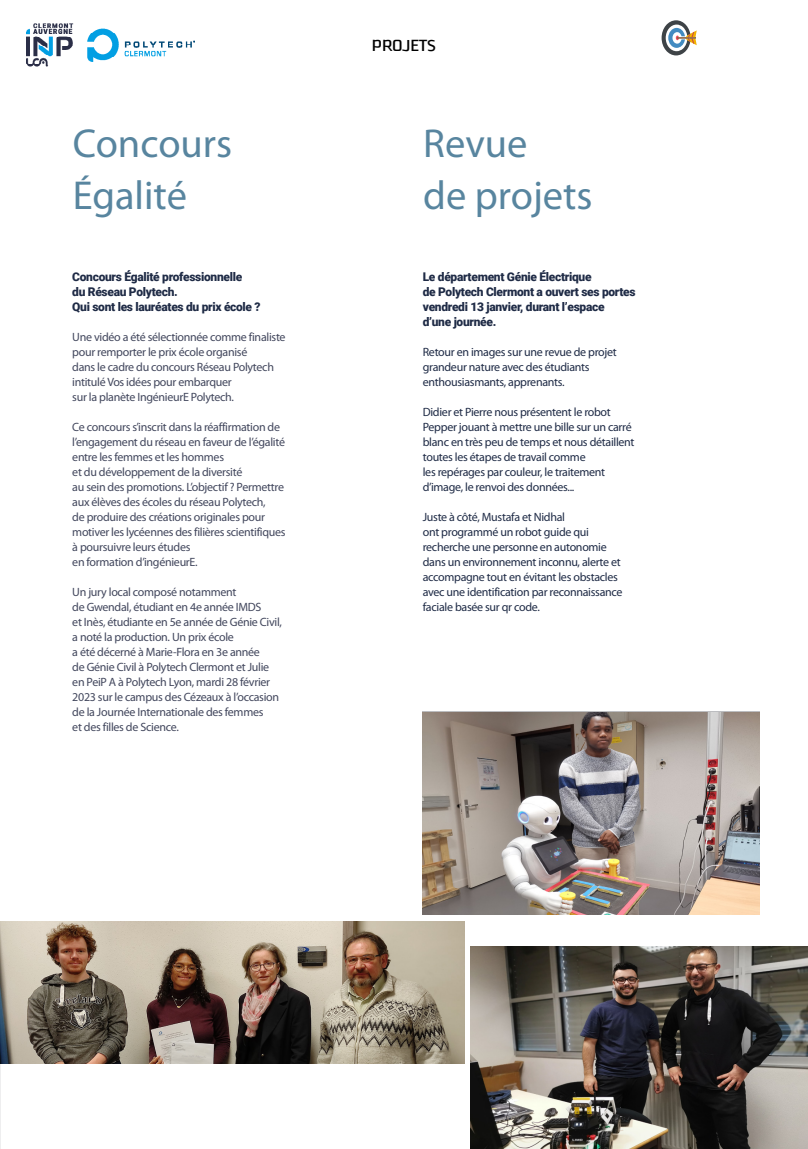
<style>
.page{position:relative;width:808px;height:1149px;background:#fff}
.page>*{position:absolute;margin:0;border:0;box-sizing:border-box;transform-origin:0 0}
.Chap{font:40.5px "Myriad Pro";color:#58859f}
.t1{font:17.55px "Downtempo";color:#000}
.texte{font:12px/15px "Myriad Pro";letter-spacing:-.025em;color:#42475d}
.texte-2{font:12px/15px "Myriad Pro";letter-spacing:-.025em;color:#1f2b46}
.texte-3{font:900 12px/15px "Roboto";letter-spacing:-.025em;color:#1f2b46}
</style>
<div class="page">
<img style="left:0;top:946px;width:1px;height:199px">
<img style="left:26px;top:23px;width:48px;height:43px">
<img style="left:87px;top:28px;width:107px;height:34px">
<img style="left:471px;top:946px;width:337px;height:202px">
<img style="left:0;top:921px;width:465px;height:142px">
<img style="left:423px;top:712px;width:337px;height:202px">
<p class="Chap" style="left:73px;top:119px;width:161px">Concours</p>
<p class="Chap" style="left:73px;top:170px;width:116px">Égalité</p>
<p class="texte-3" style="left:72px;top:268px;width:171px">Concours Égalité professionnelle</p>
<p class="texte-3" style="left:72px;top:283px;width:107px">du Réseau Polytech.</p>
<p class="texte-3" style="left:72px;top:298px;width:190px">Qui sont les lauréates du prix école ?</p>
<p class="texte" style="left:72px;top:329px;width:215px">Une vidéo a été sélectionnée comme finaliste pour remporter le prix école organisé</p>
<p class="texte" style="left:72px;top:359px;width:203px">dans le cadre du concours Réseau Polytech intitulé Vos idées pour embarquer</p>
<p class="texte" style="left:72px;top:389px;width:163px">sur la planète IngénieurE Polytech.</p>
<p class="texte" style="left:72px;top:419px;width:214px">Ce concours s’inscrit dans la réaffirmation de l’engagement du réseau en faveur de l’égalité entre les femmes et les hommes</p>
<p class="texte" style="left:72px;top:464px;width:172px">et du développement de la diversité</p>
<p class="texte" style="left:72px;top:479px;width:215px">au sein des promotions. L’objectif ? Permettre aux élèves des écoles du réseau Polytech,<br>de produire des créations originales pour motiver les lycéennes des filières scientifiques à poursuivre leurs études</p>
<p class="texte" style="left:72px;top:554px;width:127px">en formation d’ingénieurE.</p>
<p class="texte" style="left:72px;top:584px;width:166px">Un jury local composé notamment</p>
<p class="texte" style="left:72px;top:599px;width:191px">de Gwendal, étudiant en 4e année IMDS</p>
<p class="texte" style="left:72px;top:614px;width:211px">et Inès, étudiante en 5e année de Génie Civil, a noté la production. Un prix école</p>
<p class="texte" style="left:72px;top:644px;width:189px">a été décerné à Marie-Flora en 3e année</p>
<p class="texte" style="left:72px;top:659px;width:198px">de Génie Civil à Polytech Clermont et Julie</p>
<p class="texte" style="left:72px;top:674px;width:208px">en PeiP A à Polytech Lyon, mardi 28 février<br>2023 sur le campus des Cézeaux à l’occasion de la Journée Internationale des femmes</p>
<p class="texte" style="left:72px;top:719px;width:108px">et des filles de Science.</p>
<p class="t1" style="left:372px;top:35px;width:66px">PROJETS</p>
<p class="Chap" style="left:423px;top:119px;width:106px">Revue</p>
<p class="Chap" style="left:423px;top:170px;width:171px">de projets</p>
<p class="texte-3" style="left:423px;top:268px;width:170px">Le département Génie Électrique</p>
<p class="texte-3" style="left:423px;top:283px;width:214px">de Polytech Clermont a ouvert ses portes vendredi 13 janvier, durant l’espace</p>
<p class="texte-3" style="left:423px;top:313px;width:75px">d’une journée.</p>
<p class="texte-2" style="left:423px;top:344px;width:196px">Retour en images sur une revue de projet grandeur nature avec des étudiants enthousiasmants, apprenants.</p>
<p class="texte-2" style="left:423px;top:404px;width:213px">Didier et Pierre nous présentent le robot Pepper jouant à mettre une bille sur un carré blanc en très peu de temps et nous détaillent toutes les étapes de travail comme</p>
<p class="texte-2" style="left:423px;top:464px;width:184px">les repérages par couleur, le traitement d’image, le renvoi des données...</p>
<p class="texte-2" style="left:423px;top:509px;width:144px">Juste à côté, Mustafa et Nidhal</p>
<p class="texte-2" style="left:423px;top:524px;width:201px">ont programmé un robot guide qui recherche une personne en autonomie dans un environnement inconnu, alerte et accompagne tout en évitant les obstacles avec une identification par reconnaissance faciale basée sur qr code.</p>
</div>
